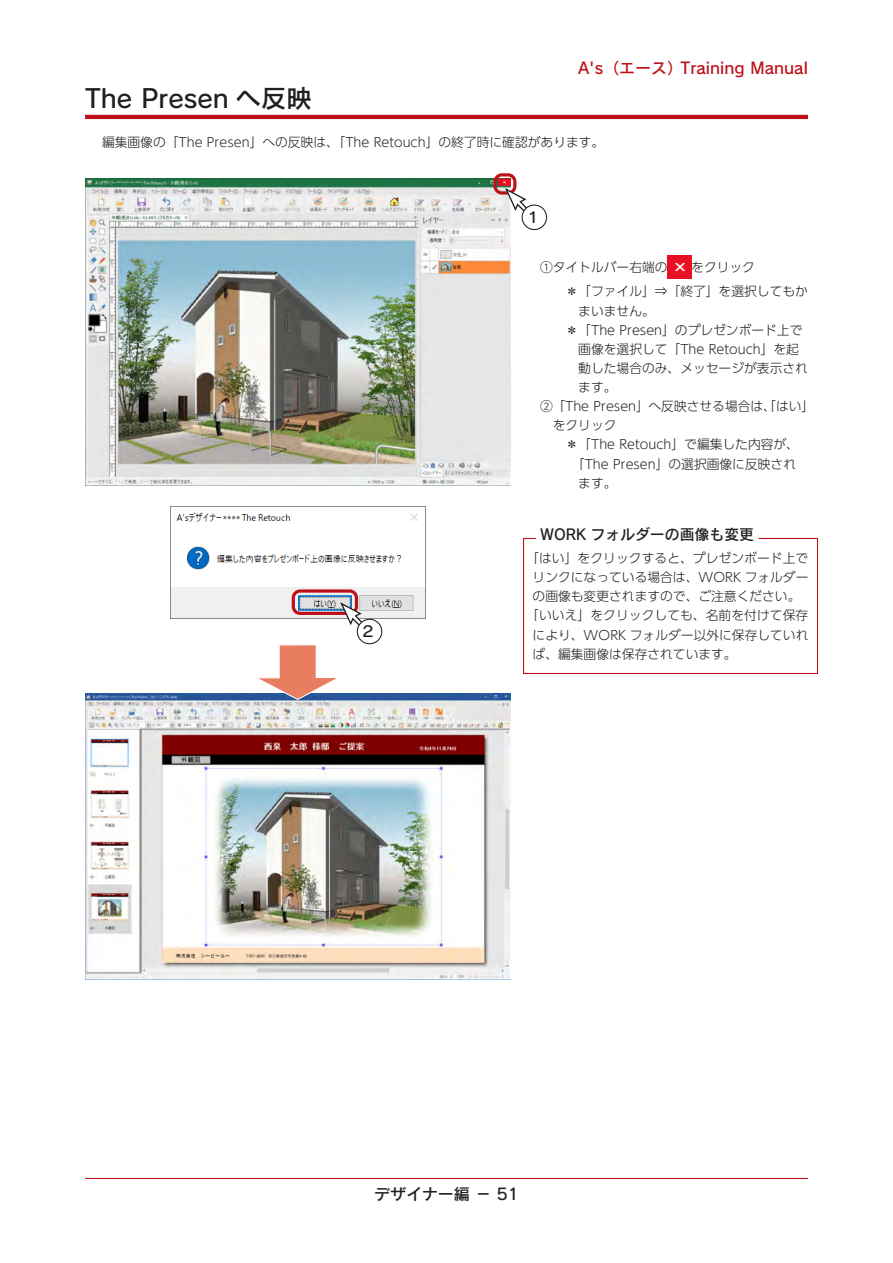
<style>
.page{position:relative;width:893px;height:1263px;background:#fff}
.page>*{position:absolute;margin:0;border:0;box-sizing:border-box;transform-origin:0 0}
.大見出し{font:25.5px "Rodin Pro N DB";color:#231f20}
.t1{font:15.9px "Rodin Pro N DB";color:#bd1018}
.t2{font:15.9px "Rodin Pro N DB";color:#231f20}
.参考上{font:14.85px "Rodin Pro N DB";color:#231f20}
.本文{font:14.85px "Rodin Pro N DB";color:#231f20}
.操作{font:300 12.75px/19.2px "UD Shin Go Pr 6 N";color:#231f20}
.参考{font:300 12.75px/19.2px "UD Shin Go Pr 6 N";color:#231f20;text-align:center}
.本文-2{font:300 12.75px "UD Shin Go Pr 6 N";color:#231f20}
</style>
<div class="page">
<hr style="left:85px;top:1178px;width:723px;height:1px;background:#bd1018">
<hr style="left:85px;top:115px;width:723px;height:4px;background:#bd1018">
<img style="left:85px;top:179px;width:425px;height:306px">
<img style="left:170px;top:506px;width:255px;height:112px">
<img style="left:85px;top:693px;width:425px;height:286px">
<svg style="left:252px;top:645px;width:91px;height:56px"></svg>
<img style="left:668px;top:255px;width:23px;height:24px">
<div style="left:523px;top:538px;width:295px;height:136px;border:1px solid #bd1018"></div>
<div style="left:536px;top:517px;width:222px;height:25px;background:#fff"></div>
<div style="left:493px;top:173px;width:23px;height:22px;border:3px solid #bd1018;border-radius:7px"></div>
<svg style="left:504px;top:186px;width:25px;height:27px"></svg>
<div style="left:522px;top:205px;width:25px;height:25px;background:#fff;border-radius:50%"></div>
<div style="left:522px;top:205px;width:25px;height:25px;border:1px solid #231f20;border-radius:50%"></div>
<div style="left:292px;top:589px;width:66px;height:26px;border:3px solid #bd1018;border-radius:7px"></div>
<svg style="left:339px;top:601px;width:25px;height:26px"></svg>
<div style="left:357px;top:619px;width:25px;height:25px;background:#fff;border-radius:50%"></div>
<div style="left:357px;top:619px;width:25px;height:25px;border:1px solid #231f20;border-radius:50%"></div>
<p class="t1" style="left:578px;top:57px;width:231px">A's（エース）Training Manual</p>
<p class="大見出し" style="left:85px;top:81px;width:228px">The Presen へ反映</p>
<p class="本文-2" style="left:102px;top:132px;width:504px">編集画像の「The Presen」への反映は、「The Retouch」の終了時に確認があります。</p>
<p class="本文" style="left:526px;top:208px;width:16px">１</p>
<p class="操作" style="left:540px;top:257px;width:129px">①タイトルバー右端の</p>
<p class="操作" style="left:691px;top:257px;width:65px">をクリック</p>
<p class="操作" style="left:578px;top:281px;width:231px;text-indent:-13px">＊「ファイル」⇒「終了」を選択してもかまいません。</p>
<p class="操作" style="left:578px;top:320px;width:231px;text-indent:-13px">＊「The Presen」のプレゼンボード上で画像を選択して「The Retouch」を起動した場合のみ、メッセージが表示されます。</p>
<p class="操作" style="left:553px;top:396px;width:263px;text-indent:-13px">②「The Presen」へ反映させる場合は、「はい」をクリック</p>
<p class="操作" style="left:566px;top:435px;width:235px">＊「The Retouch」で編集した内容が、</p>
<p class="操作" style="left:572px;top:454px;width:226px">「The Presen」の選択画像に反映され</p>
<p class="操作" style="left:578px;top:473px;width:40px">ます。</p>
<p class="本文" style="left:361px;top:622px;width:16px">２</p>
<p class="参考上" style="left:540px;top:525px;width:216px">WORK フォルダーの画像も変更</p>
<p class="参考" style="left:526px;top:548px;width:284px">「はい」をクリックすると、プレゼンボード上でリンクになっている場合は、WORK フォルダーの画像も変更されますので、ご注意ください。</p>
<p class="参考" style="left:533px;top:605px;width:277px;text-align:justify;text-indent:-6px">「いいえ」をクリックしても、名前を付けて保存により、WORK フォルダー以外に保存していれば、編集画像は保存されています。</p>
<p class="t2" style="left:374px;top:1184px;width:146px">デザイナー編 － 51</p>
</div>
